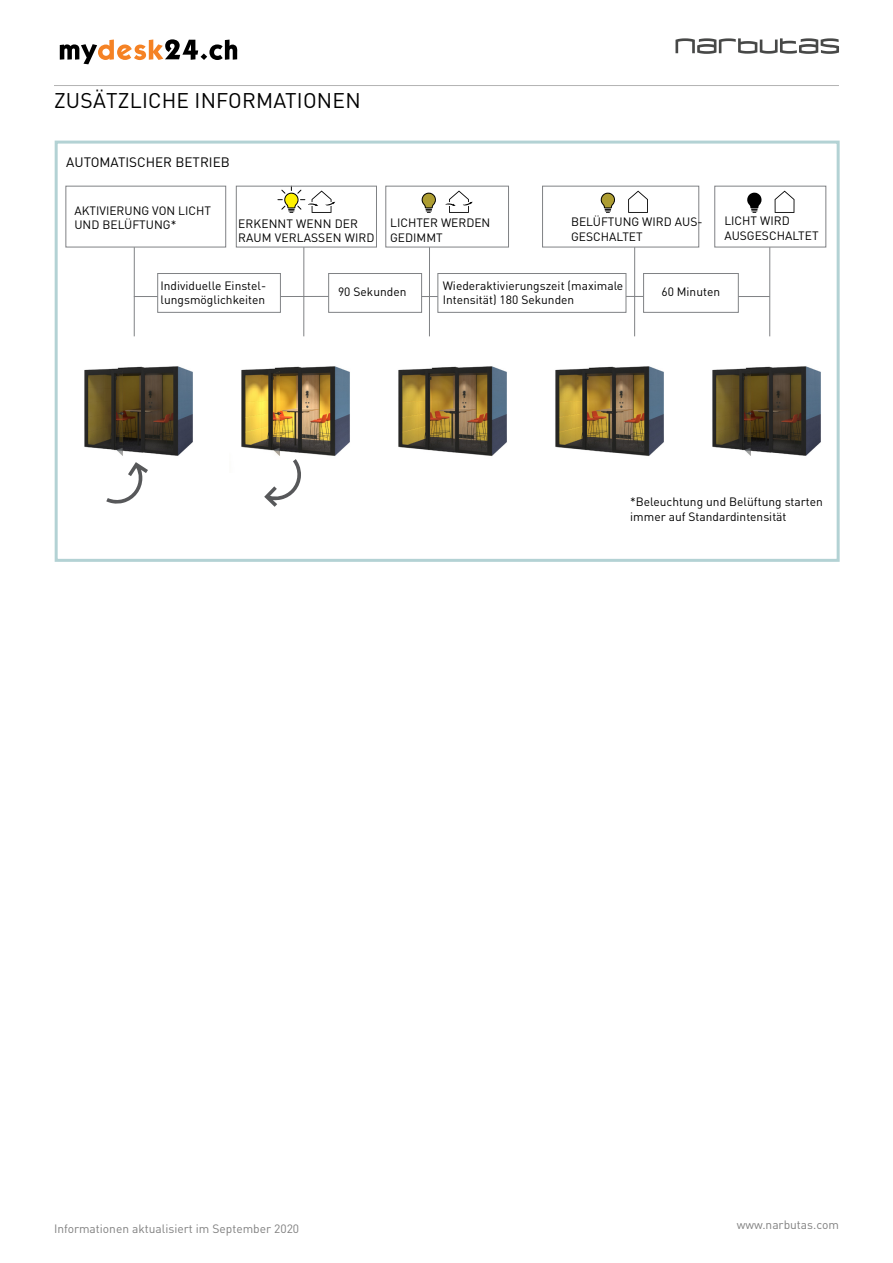
<style>
.page{position:relative;width:893px;height:1263px;background:#fff}
.page>*{position:absolute;margin:0;border:0;box-sizing:border-box;transform-origin:0 0}
.Pavadinimas_1{font:21px "DIN Pro";letter-spacing:.01em;color:#000}
.txt_-_Pagrindinis{font:13.5px "DIN Pro";color:#000}
.txt_-_Pagrindinis-2{font:12px/14.4px "DIN Pro";color:#000}
.t1{font:12px "DIN Pro";color:#808080}
</style>
<div class="page">
<img style="left:54px;top:39px;width:786px;height:523px">
<svg style="left:675px;top:38px;width:164px;height:16px"></svg>
<div style="left:55px;top:141px;width:785px;height:421px;border:3px solid #b3d2d4"></div>
<hr style="left:736px;top:296px;width:34px;height:1px;background:#808285">
<div style="left:643px;top:273px;width:96px;height:40px;background:#fff;border:1px solid #808285"></div>
<img style="left:72px;top:343px;width:130px;height:129px">
<img style="left:229px;top:343px;width:130px;height:129px">
<img style="left:386px;top:343px;width:130px;height:129px">
<img style="left:543px;top:343px;width:130px;height:129px">
<img style="left:700px;top:343px;width:130px;height:129px">
<svg style="left:445px;top:191px;width:28px;height:22px"></svg>
<svg style="left:421px;top:193px;width:15px;height:20px"></svg>
<svg style="left:277px;top:188px;width:58px;height:25px"></svg>
<svg style="left:747px;top:193px;width:14px;height:20px"></svg>
<svg style="left:775px;top:191px;width:19px;height:22px"></svg>
<svg style="left:600px;top:193px;width:15px;height:20px"></svg>
<svg style="left:628px;top:191px;width:20px;height:22px"></svg>
<div style="left:65px;top:186px;width:161px;height:61px;border:1px solid #808285"></div>
<div style="left:385px;top:186px;width:124px;height:61px;border:1px solid #808285"></div>
<div style="left:236px;top:186px;width:141px;height:61px;border:1px solid #808285"></div>
<div style="left:542px;top:186px;width:157px;height:61px;border:1px solid #808285"></div>
<div style="left:714px;top:186px;width:112px;height:61px;border:1px solid #808285"></div>
<div style="left:328px;top:273px;width:94px;height:40px;border:1px solid #808285"></div>
<hr style="left:134px;top:247px;width:1px;height:89px;background:#808285">
<hr style="left:429px;top:247px;width:1px;height:89px;background:#808285">
<hr style="left:303px;top:247px;width:1px;height:89px;background:#808285">
<hr style="left:634px;top:247px;width:1px;height:89px;background:#808285">
<hr style="left:769px;top:247px;width:1px;height:89px;background:#808285">
<svg style="left:135px;top:296px;width:22px;height:1px"></svg>
<hr style="left:280px;top:296px;width:49px;height:1px;background:#808285">
<hr style="left:421px;top:296px;width:49px;height:1px;background:#808285">
<hr style="left:585px;top:296px;width:58px;height:1px;background:#808285">
<svg style="left:264px;top:459px;width:37px;height:48px"></svg>
<svg style="left:106px;top:462px;width:42px;height:42px"></svg>
<div style="left:157px;top:273px;width:124px;height:40px;border:1px solid #808285"></div>
<hr style="left:54px;top:85px;width:785px;height:1px;background:#b3b3b3">
<div style="left:437px;top:273px;width:189px;height:40px;background:#fff;border:1px solid #808285"></div>
<p class="Pavadinimas_1" style="left:54px;top:86px;width:308px">ZUSÄTZLICHE INFORMATIONEN</p>
<p class="txt_-_Pagrindinis" style="left:66px;top:153px;width:165px">AUTOMATISCHER BETRIEB</p>
<p class="txt_-_Pagrindinis-2" style="left:74px;top:203px;width:138px">AKTIVIERUNG VON LICHT<br>UND BELÜFTUNG*</p>
<p class="txt_-_Pagrindinis-2" style="left:238px;top:216px;width:138px">ERKENNT WENN DER<br>RAUM VERLASSEN WIRD</p>
<p class="txt_-_Pagrindinis-2" style="left:390px;top:215px;width:102px">LICHTER WERDEN<br>GEDIMMT</p>
<p class="txt_-_Pagrindinis-2" style="left:571px;top:214px;width:133px">BELÜFTUNG WIRD AUS-<br>GESCHALTET</p>
<p class="txt_-_Pagrindinis-2" style="left:724px;top:213px;width:96px">LICHT WIRD<br>AUSGESCHALTET</p>
<p class="txt_-_Pagrindinis-2" style="left:161px;top:278px;width:107px">Individuelle Einstel&shy;lungsmöglichkeiten</p>
<p class="txt_-_Pagrindinis-2" style="left:338px;top:284px;width:70px">90 Sekunden</p>
<p class="txt_-_Pagrindinis-2" style="left:443px;top:278px;width:182px">Wiederaktivierungszeit (maximale<br>Intensität) 180 Sekunden</p>
<p class="txt_-_Pagrindinis-2" style="left:661px;top:284px;width:60px">60 Minuten</p>
<p class="txt_-_Pagrindinis-2" style="left:630px;top:494px;width:194px">*Beleuchtung und Belüftung starten immer auf Standardintensität</p>
<p class="t1" style="left:54px;top:1220px;width:247px">Informationen aktualisiert im September 2020</p>
<p class="t1" style="left:737px;top:1216px;width:104px">www.narbutas.com</p>
</div>
